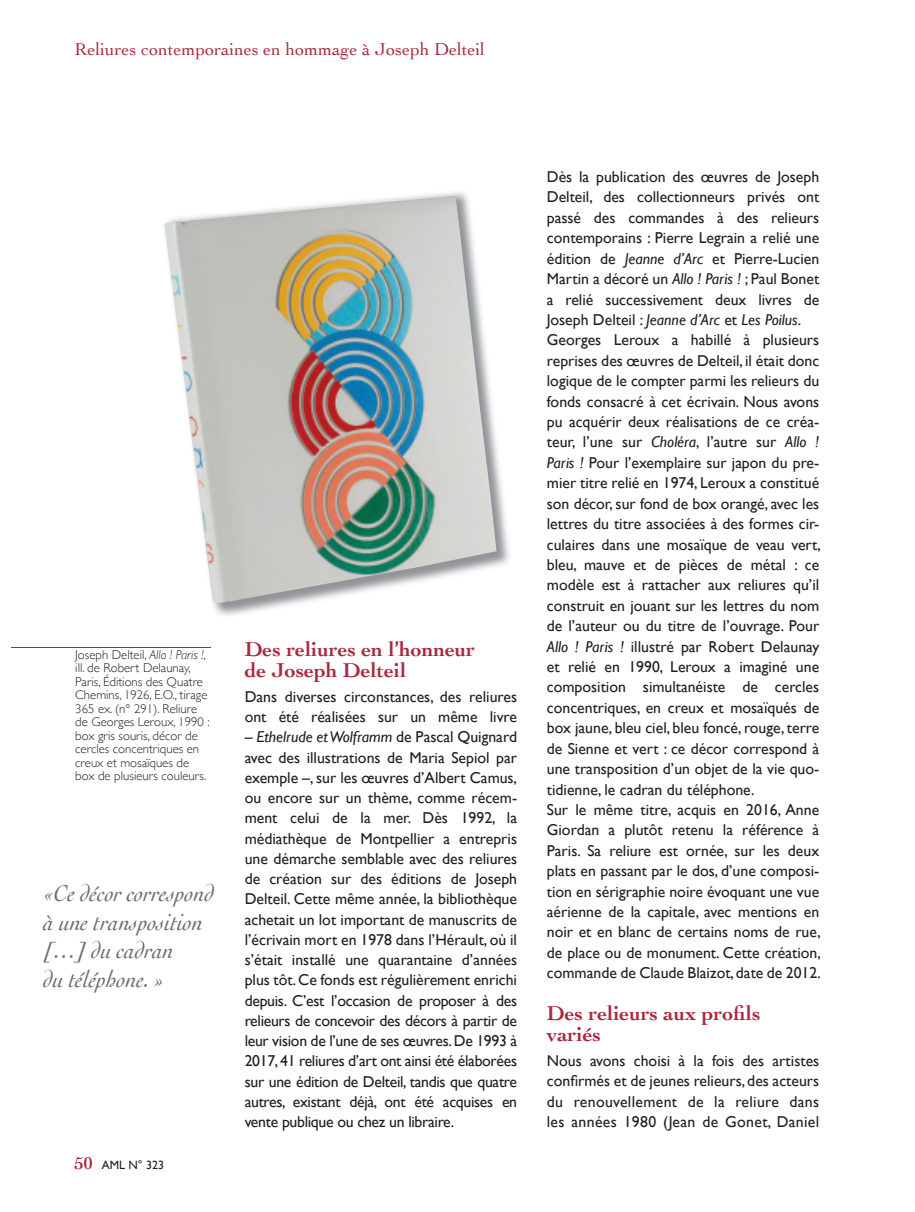
<style>
.page{position:relative;width:915px;height:1212px;background:#fff}
.page>*{position:absolute;margin:0;border:0;box-sizing:border-box;transform-origin:0 0}
.t1{font:italic 24px/28.5px "Cochin";color:#6c6d70;scale:.95 1}
.t2{font:700 21px/21.1px "Cochin";color:#aa283f}
.t3{font:18px "Cochin";color:#aa283f}
.t4{font:15.75px/20.4px "Gill Sans";color:#231f20}
.t5{font:300 12.75px/13.5px "Gill Sans";color:#231f20}
.t6{font:12px "Gill Sans";color:#231f20}
.s1{font-style:italic}
.s2{font-family:"Cochin";font-weight:700;font-size:18px;color:#aa283f}
</style>
<div class="page">
<hr style="left:11px;top:647px;width:199px;height:1px;background:#aa283f">
<img style="left:213px;top:192px;width:296px;height:424px">
<img style="left:164px;top:194px;width:332px;height:409px">
<p class="t3" style="left:74px;top:39px;width:411px">Reliures contemporaines en hommage à Joseph Delteil</p>
<p class="t5" style="left:75px;top:648px;width:136px">Joseph Delteil, <span class="s1">Allo ! Paris !</span>, ill. de Robert Delaunay,<br>Paris, Éditions des Quatre<br>Chemins, 1926, E.O., tirage<br>365 ex. (n° 291). Reliure de Georges Leroux, 1990 : box gris souris, décor de cercles concentriques en creux et mosaïques de box de plusieurs couleurs.</p>
<h1 class="t1" style="left:43px;top:879px;width:181px">«Ce décor correspond à une transposition […] du cadran<br>du téléphone. »</h1>
<p class="t6" style="left:74px;top:1158px;width:91px"><span class="s2">50</span> AML N° 323</p>
<h2 class="t2" style="left:244px;top:639px;width:232px">Des reliures en l’honneur de Joseph Delteil</h2>
<p class="t4" style="left:244px;top:686px;width:274px">Dans diverses circonstances, des reliures ont été réalisées sur un même livre</p>
<p class="t4" style="left:244px;top:727px;width:274px;text-align:justify">– <span class="s1">Ethelrude et Wolframm</span> de Pascal Quignard avec des illustrations de Maria Sepiol par exemple –, sur les œuvres d’Albert Camus, ou encore sur un thème, comme récem&shy;ment celui de la mer. Dès 1992, la médiathèque de Montpellier a entrepris une démarche semblable avec des reliures de création sur des éditions de Joseph Delteil. Cette même année, la bibliothèque achetait un lot important de manuscrits de l’écrivain mort en 1978 dans l’Hérault, où il s’était installé une quarantaine d’années plus tôt. Ce fonds est régulièrement enrichi depuis. C’est l’occasion de proposer à des relieurs de concevoir des décors à partir de leur vision de l’une de ses œuvres. De 1993 à 2017, 41 reliures d’art ont ainsi été élaborées sur une édition de Delteil, tandis que quatre autres, existant déjà, ont été acquises en vente publique ou chez un libraire.</p>
<p class="t4" style="left:546px;top:166px;width:275px">Dès la publication des œuvres de Joseph Delteil, des collectionneurs privés ont passé des commandes à des relieurs contemporains : Pierre Legrain a relié une édition de <span class="s1">Jeanne d’Arc</span> et Pierre-Lucien Martin a décoré un <span class="s1">Allo ! Paris !</span> ; Paul Bonet a relié successivement deux livres de Joseph Delteil : <span class="s1">Jeanne d’Arc</span> et <span class="s1">Les Poilus</span>.<br>Georges Leroux a habillé à plusieurs reprises des œuvres de Delteil, il était donc logique de le compter parmi les relieurs du fonds consacré à cet écrivain. Nous avons pu acquérir deux réalisations de ce créa&shy;teur, l’une sur <span class="s1">Choléra</span>, l’autre sur <span class="s1">Allo !<br>Paris !</span> Pour l’exemplaire sur japon du pre&shy;mier titre relié en 1974, Leroux a constitué son décor, sur fond de box orangé, avec les lettres du titre associées à des formes cir&shy;culaires dans une mosaïque de veau vert, bleu, mauve et de pièces de métal : ce modèle est à rattacher aux reliures qu’il construit en jouant sur les lettres du nom de l’auteur ou du titre de l’ouvrage. Pour <span class="s1">Allo ! Paris !</span> illustré par Robert Delaunay et relié en 1990, Leroux a imaginé une composition simultanéiste de cercles concentriques, en creux et mosaïqués de box jaune, bleu ciel, bleu foncé, rouge, terre de Sienne et vert : ce décor correspond à une transposition d’un objet de la vie quo&shy;tidienne, le cadran du téléphone.<br>Sur le même titre, acquis en 2016, Anne Giordan a plutôt retenu la référence à Paris. Sa reliure est ornée, sur les deux plats en passant par le dos, d’une composi&shy;tion en sérigraphie noire évoquant une vue aérienne de la capitale, avec mentions en noir et en blanc de certains noms de rue, de place ou de monument. Cette création, commande de Claude Blaizot, date de 2012.</p>
<h2 class="t2" style="left:546px;top:1002px;width:215px">Des relieurs aux profils variés</h2>
<p class="t4" style="left:546px;top:1050px;width:274px;text-align:justify">Nous avons choisi à la fois des artistes confirmés et de jeunes relieurs, des acteurs du renouvellement de la reliure dans les années 1980 (Jean de Gonet, Daniel</p>
</div>
